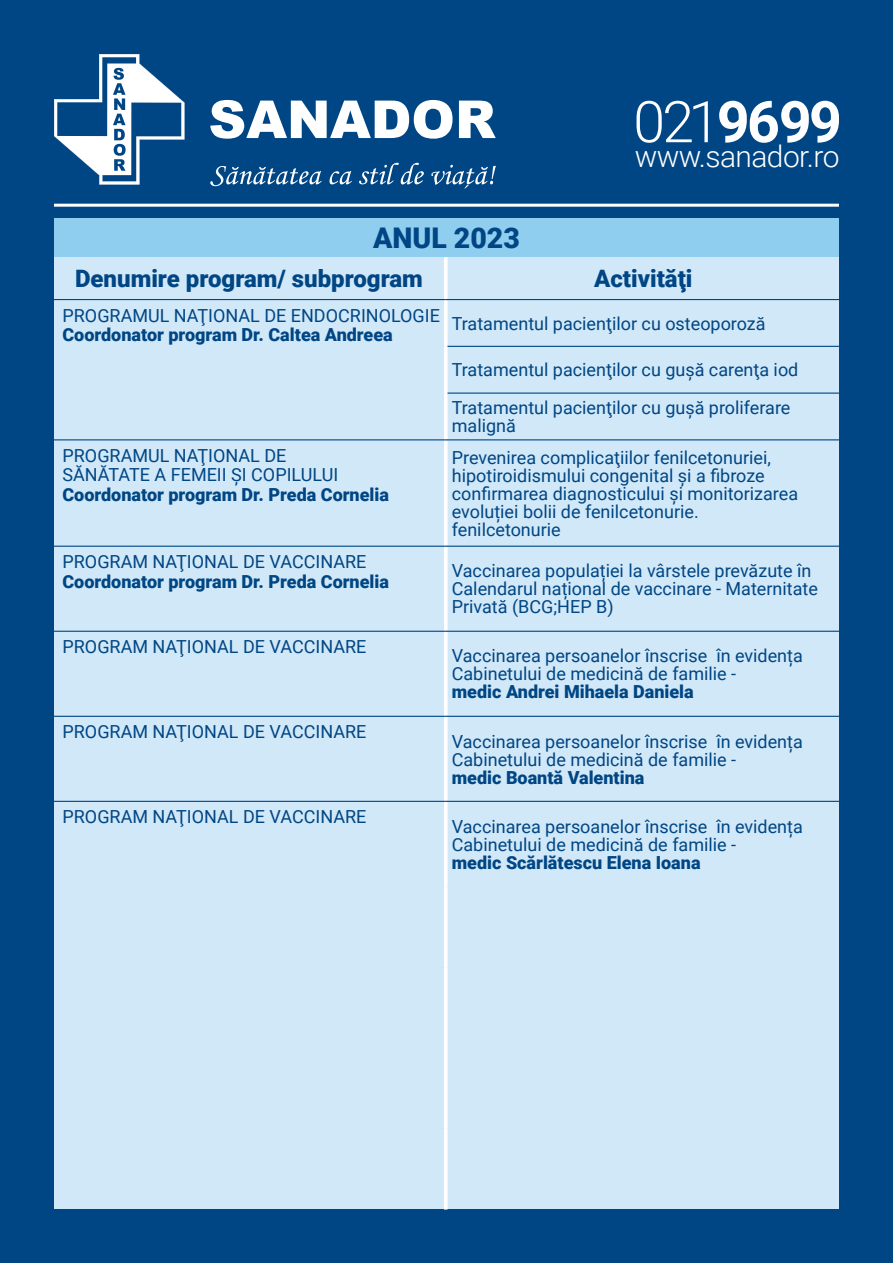
<style>
.page{position:relative;width:893px;height:1263px;background:#004684}
.page>*{position:absolute;margin:0;border:0;box-sizing:border-box;transform-origin:0 0}
.t1{font:700 57.6px "Roboto";color:#fff}
.t2{font:300 30px "Roboto";letter-spacing:-.02em;color:#fff}
.t3{font:900 28.5px "Roboto";color:#004684}
.t4{font:900 24px "Roboto";color:#004684}
.t5{font:18px/18px "Roboto";color:#004684}
.t6{font:900 18px "Roboto";color:#004684}
.s1{font-weight:300}
</style>
<div class="page">
<hr style="left:54px;top:204px;width:785px;height:3px;background:#fff">
<svg style="left:54px;top:54px;width:131px;height:131px"></svg>
<svg style="left:210px;top:100px;width:243px;height:39px"></svg>
<svg style="left:459px;top:101px;width:37px;height:37px"></svg>
<svg style="left:210px;top:163px;width:286px;height:26px"></svg>
<div style="left:54px;top:219px;width:785px;height:990px;background:#d1e8f8"></div>
<div style="left:54px;top:219px;width:785px;height:38px;background:#90cef0"></div>
<svg style="left:444px;top:257px;width:4px;height:42px"></svg>
<svg style="left:444px;top:300px;width:4px;height:46px"></svg>
<svg style="left:444px;top:346px;width:4px;height:47px"></svg>
<svg style="left:444px;top:393px;width:4px;height:46px"></svg>
<svg style="left:444px;top:440px;width:4px;height:106px"></svg>
<svg style="left:444px;top:547px;width:4px;height:84px"></svg>
<svg style="left:444px;top:632px;width:4px;height:84px"></svg>
<svg style="left:444px;top:717px;width:4px;height:84px"></svg>
<svg style="left:444px;top:802px;width:4px;height:84px"></svg>
<svg style="left:444px;top:886px;width:4px;height:81px"></svg>
<svg style="left:444px;top:967px;width:4px;height:81px"></svg>
<svg style="left:444px;top:1048px;width:4px;height:81px"></svg>
<svg style="left:444px;top:1129px;width:4px;height:80px"></svg>
<hr style="left:54px;top:299px;width:392px;height:1px;background:#004684">
<hr style="left:446px;top:299px;width:393px;height:1px;background:#004684">
<hr style="left:448px;top:346px;width:391px;height:1px;background:#004684">
<hr style="left:448px;top:392px;width:391px;height:2px;background:#004684">
<hr style="left:54px;top:439px;width:392px;height:1px;background:#004684">
<hr style="left:446px;top:439px;width:393px;height:1px;background:#004684">
<hr style="left:54px;top:546px;width:392px;height:1px;background:#004684">
<hr style="left:446px;top:546px;width:393px;height:1px;background:#004684">
<hr style="left:54px;top:631px;width:392px;height:1px;background:#004684">
<hr style="left:446px;top:631px;width:393px;height:1px;background:#004684">
<hr style="left:54px;top:716px;width:392px;height:1px;background:#004684">
<hr style="left:446px;top:716px;width:393px;height:1px;background:#004684">
<hr style="left:54px;top:801px;width:392px;height:1px;background:#004684">
<hr style="left:446px;top:801px;width:393px;height:1px;background:#004684">
<h1 class="t1" style="left:633px;top:81px;width:210px"><span class="s1">021</span>9699</h1>
<h2 class="t2" style="left:635px;top:135px;width:206px">www.sanador.ro</h2>
<h3 class="t3" style="left:373px;top:217px;width:148px">ANUL 2023</h3>
<h3 class="t4" style="left:75px;top:262px;width:349px">Denumire program/ subprogram</h3>
<h3 class="t4" style="left:594px;top:262px;width:100px">Activităţi</h3>
<p class="t5" style="left:63px;top:305px;width:379px">PROGRAMUL NAŢIONAL DE ENDOCRINOLOGIE</p>
<p class="t6" style="left:63px;top:322px;width:332px">Coordonator program Dr. Caltea Andreea</p>
<p class="t5" style="left:452px;top:314px;width:315px">Tratamentul pacienţilor cu osteoporoză</p>
<p class="t5" style="left:452px;top:350px;width:348px;line-height:37.8px">Tratamentul pacienţilor cu gușă carenţa iod<br>Tratamentul pacienţilor cu gușă proliferare</p>
<p class="t5" style="left:452px;top:416px;width:66px">malignă</p>
<p class="t5" style="left:63px;top:445px;width:277px;line-height:19.5px">PROGRAMUL NAŢIONAL DE<br>SĂNĂTATE A FEMEII ȘI COPILULUI</p>
<p class="t6" style="left:63px;top:482px;width:328px">Coordonator program Dr. Preda Cornelia</p>
<p class="t5" style="left:452px;top:448px;width:348px">Prevenirea complicaţiilor fenilcetonuriei, hipotiroidismului congenital și a fibroze confirmarea diagnosticului și monitorizarea evoluției bolii de fenilcetonurie. fenilcetonurie</p>
<p class="t5" style="left:63px;top:552px;width:305px">PROGRAM NAŢIONAL DE VACCINARE</p>
<p class="t6" style="left:63px;top:569px;width:328px">Coordonator program Dr. Preda Cornelia</p>
<p class="t5" style="left:452px;top:561px;width:368px">Vaccinarea populației la vârstele prevăzute în<br>Calendarul național de vaccinare - Maternitate<br>Privată (BCG;HEP B)</p>
<p class="t5" style="left:63px;top:637px;width:305px">PROGRAM NAŢIONAL DE VACCINARE</p>
<p class="t5" style="left:452px;top:646px;width:353px">Vaccinarea persoanelor înscrise în evidența<br>Cabinetului de medicină de familie -</p>
<p class="t6" style="left:452px;top:679px;width:244px">medic Andrei Mihaela Daniela</p>
<p class="t5" style="left:63px;top:722px;width:305px">PROGRAM NAŢIONAL DE VACCINARE</p>
<p class="t5" style="left:63px;top:807px;width:305px">PROGRAM NAŢIONAL DE VACCINARE</p>
<p class="t5" style="left:452px;top:731px;width:353px">Vaccinarea persoanelor înscrise în evidența<br>Cabinetului de medicină de familie -</p>
<p class="t6" style="left:452px;top:764px;width:194px">medic Boantă Valentina</p>
<p class="t5" style="left:452px;top:817px;width:353px">Vaccinarea persoanelor înscrise în evidența<br>Cabinetului de medicină de familie -</p>
<p class="t6" style="left:452px;top:850px;width:250px">medic Scărlătescu Elena Ioana</p>
</div>
